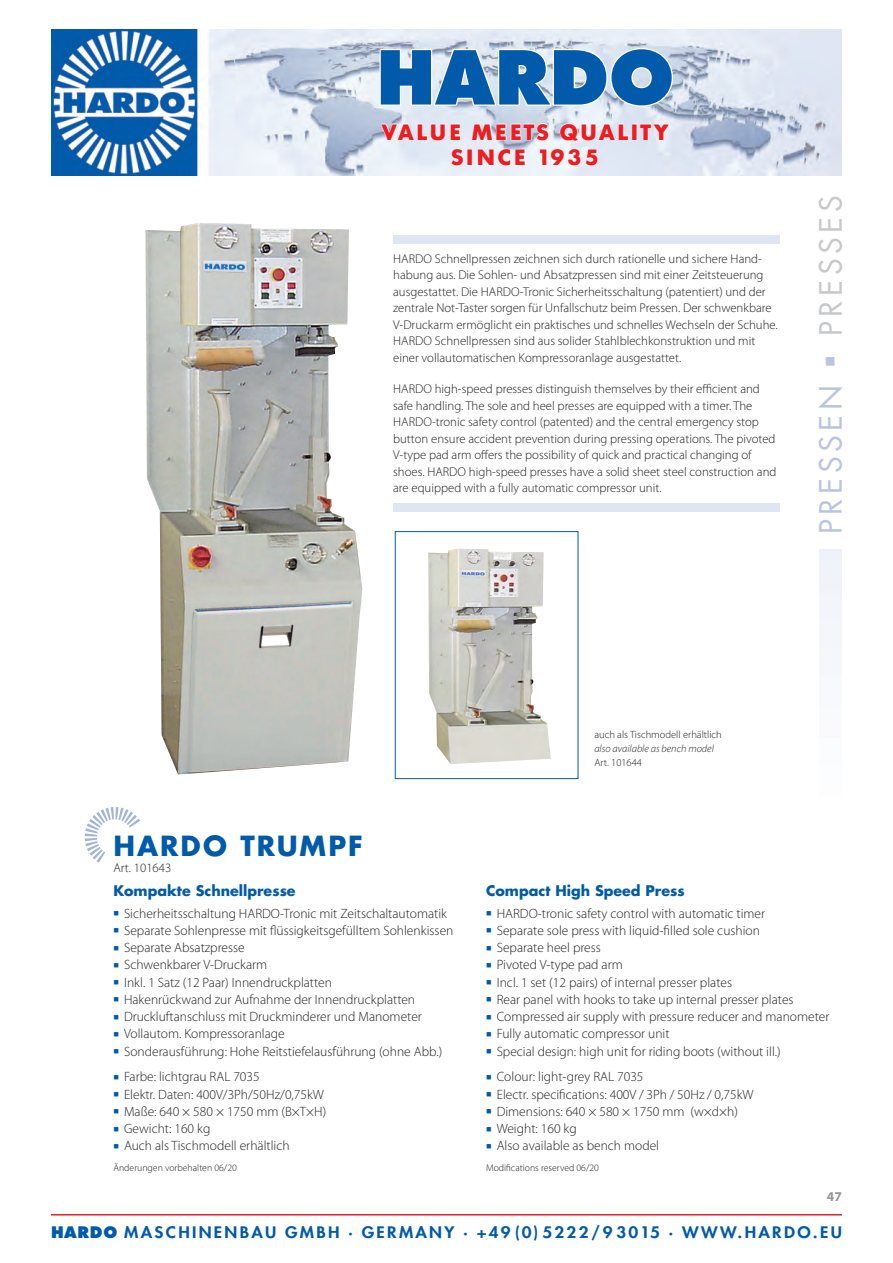
<style>
.page{position:relative;width:893px;height:1263px;background:#fff}
.page>*{position:absolute;margin:0;border:0;box-sizing:border-box;transform-origin:0 0}
.t1{font:800 72.15px "Futura Std";color:#015aaa}
.t2{font:30px "Futura Std";letter-spacing:.15em;color:#bac4e2}
.NEU_Headline_Versali{font:700 27px "Futura Std";letter-spacing:.075em;color:#015aaa}
.t3{font:700 21.9px/25.7px "Futura BQ";letter-spacing:.11em;color:#ee1d23;text-align:center}
.t4{font:800 15.45px "Futura Std";letter-spacing:.135em;color:#015aaa;scale:1.1 1}
.Neu_Headline_III{font:700 14.25px "Futura Std";color:#015aaa}
.NEU_Fließ_Bullets{font:300 13.5px "Myriad Pro";color:#231f20}
.NEU_Fließ_bullets_Ab{font:300 13.5px "Myriad Pro";color:#231f20}
.t5{font:700 13.5px "Myriad Pro";color:#939598}
.NEU_Fließ{font:300 12.75px/16.5px "Myriad Pro";color:#231f20}
.ArtNr{font:300 12.75px "Myriad Pro";color:#231f20}
.NEU_Fließ-2{font:300 10.5px "Myriad Pro";color:#231f20}
.NEU_Fließ-3{font:italic 300 10.5px "Myriad Pro";color:#231f20}
.NEU_Unterzeile{font:300 9.75px "Myriad Pro";color:#231f20}
.s1{color:#c7c8ca}
.s2{color:#015aaa}
.s3{font-style:inherit}
</style>
<div class="page">
<img style="left:145px;top:223px;width:217px;height:551px">
<img style="left:428px;top:549px;width:123px;height:215px">
<svg style="left:85px;top:807px;width:55px;height:56px"></svg>
<div style="left:393px;top:235px;width:387px;height:8px;background:#e0e5f3"></div>
<div style="left:393px;top:503px;width:387px;height:9px;background:#e0e5f3"></div>
<div style="left:395px;top:531px;width:183px;height:248px;border:1px solid #015aaa"></div>
<img style="left:51px;top:30px;width:791px;height:145px">
<svg style="left:378px;top:47px;width:296px;height:61px"></svg>
<svg style="left:380px;top:123px;width:82px;height:18px"></svg>
<svg style="left:471px;top:123px;width:79px;height:18px"></svg>
<svg style="left:559px;top:122px;width:70px;height:20px"></svg>
<div style="left:632px;top:124px;width:5px;height:16px;border:1px solid #fff"></div>
<svg style="left:639px;top:123px;width:33px;height:18px"></svg>
<svg style="left:450px;top:148px;width:14px;height:19px"></svg>
<div style="left:467px;top:149px;width:6px;height:17px;border:1px solid #fff"></div>
<svg style="left:477px;top:148px;width:49px;height:96px"></svg>
<svg style="left:539px;top:148px;width:60px;height:19px"></svg>
<hr style="left:51px;top:1214px;width:791px;height:1px;background:#ee1d23">
<div style="left:819px;top:550px;width:23px;height:259px;background:#f7f9fc"></div>
<h1 class="t1" style="left:376px;top:32px;width:299px">HARDO</h1>
<h3 class="t3" style="left:381px;top:119px;width:289px">VALUE MEETS QUALITY<br>SINCE 1935</h3>
<p class="NEU_Fließ" style="left:393px;top:251px;width:386px">HARDO Schnellpressen zeichnen sich durch rationelle und sichere Hand&shy;habung aus. Die Sohlen- und Absatzpressen sind mit einer Zeitsteuerung ausgestattet. Die HARDO-Tronic Sicherheitsschaltung (patentiert) und der zentrale Not-Taster sorgen für Unfallschutz beim Pressen. Der schwenkbare V-Druckarm ermöglicht ein praktisches und schnelles Wechseln der Schuhe.<br>HARDO Schnellpressen sind aus solider Stahlblechkonstruktion und mit einer vollautomatischen Kompressoranlage ausgestattet.</p>
<p class="NEU_Fließ" style="left:393px;top:381px;width:385px">HARDO high-speed presses distinguish themselves by their efficient and safe handling. The sole and heel presses are equipped with a timer. The HARDO-tronic safety control (patented) and the central emergency stop button ensure accident prevention during pressing operations. The pivoted V-type pad arm offers the possibility of quick and practical changing of shoes. HARDO high-speed presses have a solid sheet steel construction and are equipped with a fully automatic compressor unit.</p>
<h2 class="t2" style="left:812px;top:534px;width:340px;rotate:-90deg">PRESSEN ■ <span class="s1">PRESSES</span></h2>
<p class="NEU_Fließ-2" style="left:594px;top:728px;width:129px">auch als Tischmodell erhältlich</p>
<p class="NEU_Fließ-3" style="left:594px;top:743px;width:121px">also available as bench model</p>
<p class="NEU_Fließ-2" style="left:594px;top:757px;width:49px">Art. 101644</p>
<p class="NEU_Headline_Versali" style="left:113px;top:828px;width:251px">HARDO TRUMPF</p>
<p class="ArtNr" style="left:113px;top:860px;width:59px">Art. 101643</p>
<p class="Neu_Headline_III" style="left:113px;top:881px;width:184px">Kompakte Schnellpresse</p>
<p class="NEU_Fließ_Bullets" style="left:113px;top:906px;width:335px"><span class="s2">■</span> Sicherheitsschaltung HARDO-Tronic mit Zeitschaltautomatik</p>
<p class="NEU_Fließ_Bullets" style="left:113px;top:923px;width:342px"><span class="s2">■</span> Separate Sohlenpresse mit flüssigkeitsgefülltem Sohlenkissen</p>
<p class="NEU_Fließ_Bullets" style="left:113px;top:940px;width:133px"><span class="s2">■</span> Separate Absatzpresse</p>
<p class="NEU_Fließ_Bullets" style="left:113px;top:957px;width:155px"><span class="s2">■</span> Schwenkbarer V-Druckarm</p>
<p class="NEU_Fließ_Bullets" style="left:113px;top:975px;width:220px"><span class="s2">■</span> Inkl. 1 Satz (12 Paar) Innendruckplatten</p>
<p class="NEU_Fließ_Bullets" style="left:113px;top:992px;width:303px"><span class="s2">■</span> Hakenrückwand zur Aufnahme der Innendruckplatten</p>
<p class="NEU_Fließ_Bullets" style="left:113px;top:1009px;width:310px"><span class="s2">■</span> Druckluftanschluss mit Druckminderer und Manometer</p>
<p class="NEU_Fließ_Bullets" style="left:113px;top:1026px;width:173px"><span class="s2">■</span> Vollautom. Kompressoranlage</p>
<p class="NEU_Fließ_bullets_Ab" style="left:113px;top:1044px;width:330px"><span class="s2">■</span> Sonderausführung: Hohe Reitstiefelausführung (ohne Abb.)</p>
<p class="NEU_Fließ_Bullets" style="left:113px;top:1069px;width:148px"><span class="s2">■</span> Farbe: lichtgrau RAL 7035</p>
<p class="NEU_Fließ_Bullets" style="left:113px;top:1087px;width:212px"><span class="s2">■</span> Elektr. Daten: 400V/3Ph/50Hz/0,75kW</p>
<p class="NEU_Fließ_Bullets" style="left:113px;top:1104px;width:214px"><span class="s2">■</span> Maße: 640 × 580 × 1750 mm (B×T×H)</p>
<p class="NEU_Fließ_Bullets" style="left:113px;top:1121px;width:98px"><span class="s2">■</span> Gewicht: 160 kg</p>
<p class="NEU_Fließ_Bullets" style="left:113px;top:1138px;width:178px"><span class="s2">■</span> Auch als Tischmodell erhältlich</p>
<p class="NEU_Unterzeile" style="left:113px;top:1162px;width:125px">Änderungen vorbehalten 06/20</p>
<p class="Neu_Headline_III" style="left:486px;top:881px;width:200px">Compact High Speed Press</p>
<p class="NEU_Fließ_Bullets" style="left:486px;top:906px;width:281px"><span class="s2">■</span> HARDO-tronic safety control with automatic timer</p>
<p class="NEU_Fließ_Bullets" style="left:486px;top:923px;width:275px"><span class="s2">■</span> Separate sole press with liquid-filled sole cushion</p>
<p class="NEU_Fließ_Bullets" style="left:486px;top:940px;width:116px"><span class="s2">■</span> Separate heel press</p>
<p class="NEU_Fließ_Bullets" style="left:486px;top:957px;width:138px"><span class="s2">■</span> Pivoted V-type pad arm</p>
<p class="NEU_Fließ_Bullets" style="left:486px;top:975px;width:248px"><span class="s2">■</span> Incl. 1 set (12 pairs) of internal presser plates</p>
<p class="NEU_Fließ_Bullets" style="left:486px;top:992px;width:309px"><span class="s2">■</span> Rear panel with hooks to take up internal presser plates</p>
<p class="NEU_Fließ_Bullets" style="left:486px;top:1009px;width:345px"><span class="s2">■</span> Compressed air supply with pressure reducer and manometer</p>
<p class="NEU_Fließ_Bullets" style="left:486px;top:1026px;width:185px"><span class="s2">■</span> Fully automatic compressor unit</p>
<p class="NEU_Fließ_bullets_Ab" style="left:486px;top:1044px;width:296px"><span class="s2">■</span> Special design: high unit for riding boots (without ill.)</p>
<p class="NEU_Fließ_Bullets" style="left:486px;top:1069px;width:159px"><span class="s2">■</span> Colour: light-grey RAL 7035</p>
<p class="NEU_Fließ_Bullets" style="left:486px;top:1087px;width:269px"><span class="s2">■</span> Electr. specifications: 400V / 3Ph / 50Hz / 0,75kW</p>
<p class="NEU_Fließ_Bullets" style="left:486px;top:1104px;width:253px"><span class="s2">■</span> Dimensions: 640 × 580 × 1750 mm (w×d×h)</p>
<p class="NEU_Fließ_Bullets" style="left:486px;top:1121px;width:92px"><span class="s2">■</span> Weight: 160 kg</p>
<p class="NEU_Fließ_Bullets" style="left:486px;top:1138px;width:175px"><span class="s2">■</span> Also available as bench model</p>
<p class="NEU_Unterzeile" style="left:486px;top:1162px;width:114px">Modifications reserved 06/20</p>
<p class="t5" style="left:827px;top:1189px;width:16px">47</p>
<p class="t4" style="left:51px;top:1222px;width:720px"><span class="s3">HARDO</span> MASCHINENBAU GMBH · GERMANY · +49(0)5222/93015 · WWW.HARDO.EU</p>
</div>
